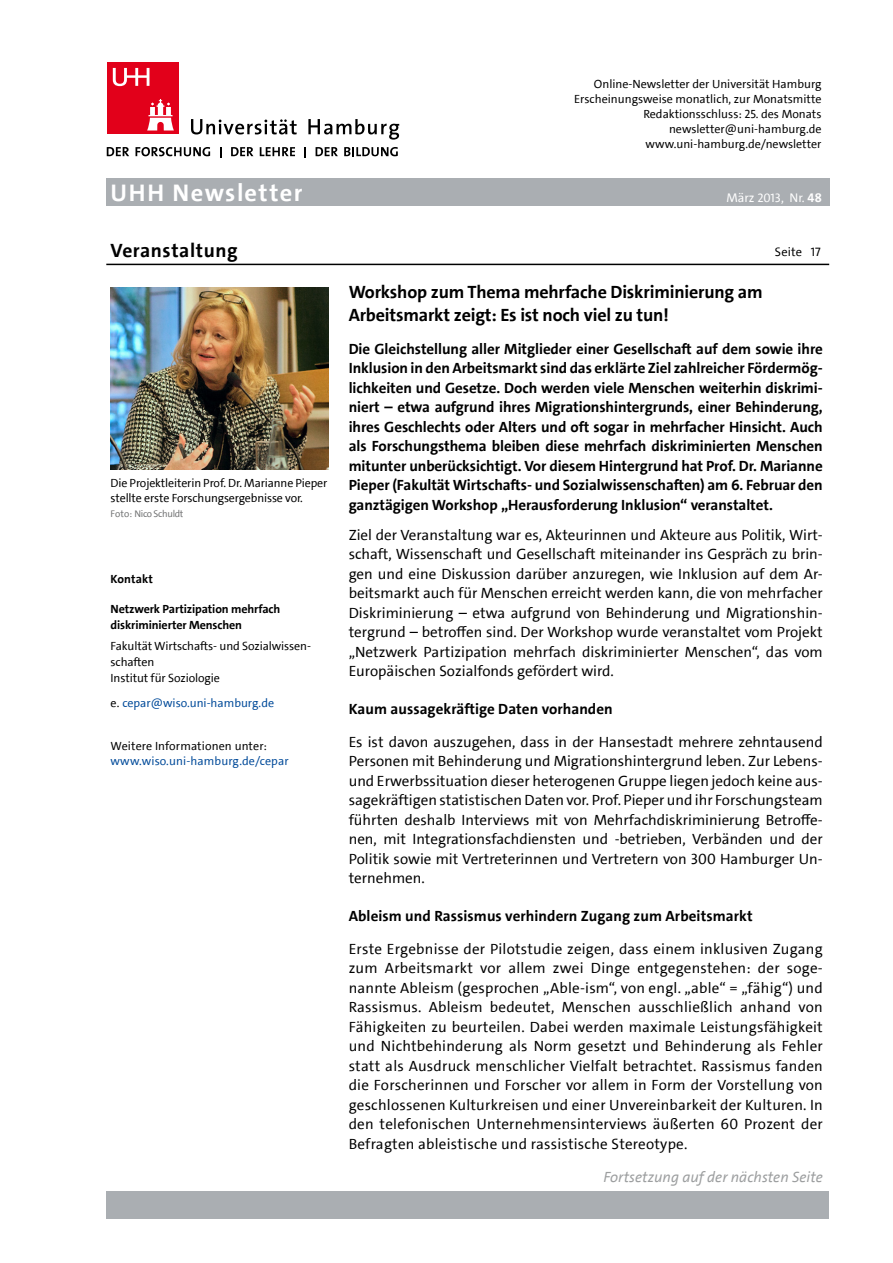
<style>
.page{position:relative;width:893px;height:1263px;background:#fff}
.page>*{position:absolute;margin:0;border:0;box-sizing:border-box;transform-origin:0 0}
.t1{font:700 24.3px "The Sans UHH";letter-spacing:.06em;color:#fff}
.t2{font:700 19.5px "The Sans UHH";letter-spacing:.03em;color:#000}
.t3{font:700 18px/22.5px "The Sans UHH";letter-spacing:-.01em;color:#000}
.t4{font:15px/19.5px "The Sans UHH";color:#000;text-align:justify}
.t5{font:700 15px/19.5px "The Sans UHH";letter-spacing:.005em;color:#000;text-align:justify}
.t6{font:italic 15px "The Sans UHH";color:#9c9e9f}
.t7{font:12.75px "The Sans UHH";color:#fff}
.t8{font:12.3px "The Sans UHH";letter-spacing:.01em;color:#000}
.t9{font:12px/15px "The Sans UHH";color:#000}
.t10{font:12px "The Sans UHH";color:#004a99}
.t11{font:700 12px/16.2px "The Sans UHH";letter-spacing:-.01em;color:#000}
.t12{font:700 12px "The Sans UHH";letter-spacing:.01em;color:#000}
.t13{font:9.75px "The Sans UHH";letter-spacing:-.03em;color:#707172}
.s1{font-size:12.3px}
.s2{font-weight:700}
.s3{color:#000}
</style>
<div class="page">
<svg style="left:191px;top:119px;width:106px;height:15px"></svg>
<svg style="left:308px;top:119px;width:91px;height:21px"></svg>
<div style="left:107px;top:63px;width:72px;height:71px;background:#e2001a"></div>
<svg style="left:147px;top:99px;width:27px;height:31px"></svg>
<svg style="left:113px;top:68px;width:36px;height:18px"></svg>
<svg style="left:107px;top:147px;width:22px;height:9px"></svg>
<svg style="left:136px;top:147px;width:74px;height:9px"></svg>
<svg style="left:231px;top:147px;width:22px;height:9px"></svg>
<svg style="left:260px;top:147px;width:35px;height:9px"></svg>
<svg style="left:316px;top:147px;width:22px;height:9px"></svg>
<svg style="left:344px;top:147px;width:54px;height:9px"></svg>
<div style="left:106px;top:179px;width:723px;height:27px;background:#aaaeb2"></div>
<div style="left:106px;top:1191px;width:723px;height:27px;background:#aaaeb2"></div>
<hr style="left:106px;top:264px;width:723px;height:1px;background:#000">
<img style="left:111px;top:287px;width:217px;height:182px">
<p class="t9" style="left:574px;top:76px;width:249px;text-align:right">Online-Newsletter der Universität Hamburg Erscheinungsweise monatlich, zur Monatsmitte Redaktionsschluss: 25. des Monats newsletter@uni-hamburg.de www.uni-hamburg.de/newsletter</p>
<h1 class="t1" style="left:111px;top:177px;width:194px">UHH Newsletter</h1>
<p class="t7" style="left:726px;top:189px;width:97px">März <span class="s1">2013</span>, Nr. <span class="s2">48</span></p>
<h2 class="t2" style="left:111px;top:238px;width:129px">Veranstaltung</h2>
<p class="t8" style="left:775px;top:244px;width:29px">Seite</p>
<p class="t3" style="left:349px;top:281px;width:415px">Workshop zum Thema mehrfache Diskriminierung am<br>Arbeitsmarkt zeigt: Es ist noch viel zu tun!</p>
<p class="t5" style="left:349px;top:339px;width:476px">Die Gleichstellung aller Mitglieder einer Gesellschaft auf dem sowie ihre Inklusion in den Arbeitsmarkt sind das erklärte Ziel zahlreicher Fördermög&shy;lichkeiten und Gesetze. Doch werden viele Menschen weiterhin diskrimi&shy;niert – etwa aufgrund ihres Migrationshintergrunds, einer Behinderung, ihres Geschlechts oder Alters und oft sogar in mehrfacher Hinsicht. Auch als Forschungsthema bleiben diese mehrfach diskriminierten Menschen mitunter unberücksichtigt. Vor diesem Hintergrund hat Prof. Dr. Marianne Pieper (Fakultät Wirtschafts- und Sozialwissenschaften) am 6. Februar den ganztägigen Workshop „Herausforderung Inklusion“ veranstaltet.</p>
<p class="t4" style="left:349px;top:525px;width:476px">Ziel der Veranstaltung war es, Akteurinnen und Akteure aus Politik, Wirt&shy;schaft, Wissenschaft und Gesellschaft miteinander ins Gespräch zu brin&shy;gen und eine Diskussion darüber anzuregen, wie Inklusion auf dem Ar&shy;beitsmarkt auch für Menschen erreicht werden kann, die von mehrfacher Diskriminierung – etwa aufgrund von Behinderung und Migrationshin&shy;tergrund – betroffen sind. Der Workshop wurde veranstaltet vom Projekt „Netzwerk Partizipation mehrfach diskriminierter Menschen“, das vom Europäischen Sozialfonds gefördert wird.</p>
<p class="t5" style="left:349px;top:699px;width:266px">Kaum aussagekräftige Daten vorhanden</p>
<p class="t4" style="left:349px;top:732px;width:476px">Es ist davon auszugehen, dass in der Hansestadt mehrere zehntausend Personen mit Behinderung und Migrationshintergrund leben. Zur Lebens&shy;und Erwerbssituation dieser heterogenen Gruppe liegen jedoch keine aus&shy;sagekräftigen statistischen Daten vor. Prof. Pieper und ihr Forschungsteam führten deshalb Interviews mit von Mehrfachdiskriminierung Betroffe&shy;nen, mit Integrationsfachdiensten und -betrieben, Verbänden und der Politik sowie mit Vertreterinnen und Vertretern von 300 Hamburger Un&shy;ternehmen.</p>
<p class="t5" style="left:349px;top:906px;width:405px">Ableism und Rassismus verhindern Zugang zum Arbeitsmarkt</p>
<p class="t4" style="left:349px;top:939px;width:476px">Erste Ergebnisse der Pilotstudie zeigen, dass einem inklusiven Zugang zum Arbeitsmarkt vor allem zwei Dinge entgegenstehen: der soge&shy;nannte Ableism (gesprochen „Able-ism“, von engl. „able“ = „fähig“) und Rassismus. Ableism bedeutet, Menschen ausschließlich anhand von Fähigkeiten zu beurteilen. Dabei werden maximale Leistungsfähigkeit und Nichtbehinderung als Norm gesetzt und Behinderung als Fehler statt als Ausdruck menschlicher Vielfalt betrachtet. Rassismus fanden die Forscherinnen und Forscher vor allem in Form der Vorstellung von geschlossenen Kulturkreisen und einer Unvereinbarkeit der Kulturen. In den telefonischen Unternehmensinterviews äußerten 60 Prozent der Befragten ableistische und rassistische Stereotype.</p>
<p class="t6" style="left:604px;top:1167px;width:221px">Fortsetzung auf der nächsten Seite</p>
<p class="t8" style="left:811px;top:244px;width:11px">17</p>
<p class="t9" style="left:111px;top:475px;width:218px;line-height:15.8px">Die Projektleiterin Prof. Dr. Marianne Pieper stellte erste Forschungsergebnisse vor.</p>
<p class="t13" style="left:111px;top:508px;width:75px">Foto: Nico Schuldt</p>
<p class="t12" style="left:111px;top:571px;width:44px">Kontakt</p>
<p class="t11" style="left:111px;top:601px;width:171px">Netzwerk Partizipation mehrfach diskriminierter Menschen</p>
<p class="t9" style="left:111px;top:637px;width:202px;line-height:16.4px">Fakultät Wirtschafts- und Sozialwissen&shy;schaften<br>Institut für Soziologie</p>
<p class="t10" style="left:111px;top:695px;width:165px"><span class="s3">e.</span> cepar@wiso.uni-hamburg.de</p>
<p class="t9" style="left:111px;top:739px;width:158px">Weitere Informationen unter:</p>
<p class="t10" style="left:111px;top:754px;width:180px">www.wiso.uni-hamburg.de/cepar</p>
</div>
